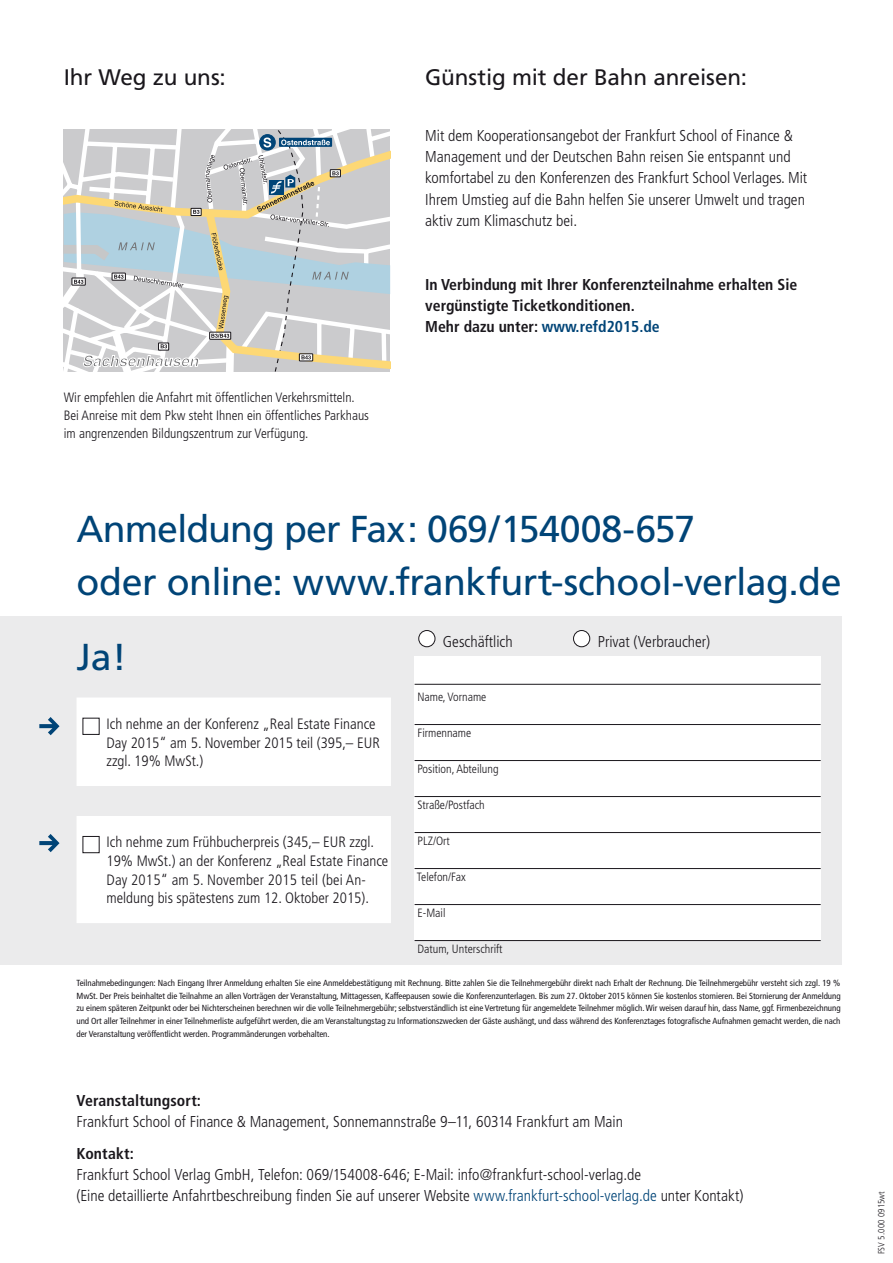
<style>
.page{position:relative;width:893px;height:1263px;background:#fff}
.page>*{position:absolute;margin:0;border:0;box-sizing:border-box;transform-origin:0 0}
.t1{font:37.5px/53.1px "Frutiger LT";letter-spacing:-.015em;color:#047}
.t2{font:22.5px "Frutiger LT";letter-spacing:-.01em;color:#1a171c}
.t3{font:300 condensed 15.75px/21.3px "Frutiger LT";color:#1a171c}
.t4{font:700 condensed 15.75px/21.3px "Frutiger LT";color:#1a171c}
.t5{font:300 condensed 15px/18.8px "Frutiger LT";color:#1a171c}
.t6{font:300 condensed 13.5px/18px "Frutiger LT";color:#1a171c}
.t7{font:300 condensed 12px "Frutiger LT";color:#1a171c}
.t8{font:300 condensed 9px "Frutiger LT";letter-spacing:.03em;color:#1a171c}
.t9{font:condensed 8.85px/12.8px "Frutiger LT";letter-spacing:-.005em;color:#1a171c;text-align:justify}
.s1{color:#047}
</style>
<div class="page">
<div style="left:0;top:617px;width:842px;height:348px;background:#ebebec"></div>
<div style="left:415px;top:656px;width:406px;height:284px;background:#fff"></div>
<hr style="left:415px;top:684px;width:406px;height:1px;background:#1a171c">
<hr style="left:415px;top:724px;width:406px;height:1px;background:#1a171c">
<hr style="left:415px;top:760px;width:406px;height:1px;background:#1a171c">
<hr style="left:415px;top:796px;width:406px;height:1px;background:#1a171c">
<hr style="left:415px;top:832px;width:406px;height:1px;background:#1a171c">
<hr style="left:415px;top:868px;width:406px;height:1px;background:#1a171c">
<hr style="left:415px;top:904px;width:406px;height:1px;background:#1a171c">
<hr style="left:415px;top:940px;width:406px;height:1px;background:#1a171c">
<div style="left:419px;top:630px;width:16px;height:17px;background:#fff;border-radius:50%"></div>
<div style="left:418px;top:630px;width:17px;height:17px;border:1px solid #1a171c;border-radius:50%"></div>
<div style="left:573px;top:630px;width:17px;height:17px;background:#fff;border-radius:50%"></div>
<div style="left:573px;top:630px;width:17px;height:17px;border:1px solid #1a171c;border-radius:50%"></div>
<div style="left:77px;top:698px;width:314px;height:225px;background:#fff"></div>
<div style="left:77px;top:786px;width:314px;height:30px;background:#ebebec"></div>
<div style="left:83px;top:718px;width:16px;height:16px;background:#fff"></div>
<div style="left:83px;top:836px;width:16px;height:17px;background:#fff"></div>
<div style="left:83px;top:836px;width:17px;height:17px;border:1px solid #1a171c"></div>
<svg style="left:64px;top:129px;width:326px;height:242px;background:#ccd0cf"></svg>
<svg style="left:39px;top:717px;width:21px;height:18px"></svg>
<svg style="left:39px;top:834px;width:21px;height:18px"></svg>
<h2 class="t2" style="left:64px;top:64px;width:163px">Ihr Weg zu uns:</h2>
<h3 class="t6" style="left:64px;top:389px;width:307px">Wir empfehlen die Anfahrt mit öffentlichen Verkehrsmitteln.<br>Bei Anreise mit dem Pkw steht Ihnen ein öffentliches Parkhaus im angrenzenden Bildungszentrum zur Verfügung.</h3>
<h2 class="t2" style="left:425px;top:64px;width:323px">Günstig mit der Bahn anreisen:</h2>
<p class="t3" style="left:425px;top:125px;width:384px">Mit dem Kooperationsangebot der Frankfurt School of Finance &amp; Management und der Deutschen Bahn reisen Sie entspannt und komfortabel zu den Konferenzen des Frankfurt School Verlages. Mit Ihrem Umstieg auf die Bahn helfen Sie unserer Umwelt und tragen aktiv zum Klimaschutz bei.</p>
<h3 class="t4" style="left:425px;top:274px;width:374px">In Verbindung mit Ihrer Konferenzteilnahme erhalten Sie vergünstigte Ticketkonditionen.<br>Mehr dazu unter: <span class="s1">www.refd2015.de</span></h3>
<h1 class="t1" style="left:77px;top:503px;width:767px">Anmeldung per Fax: 069/154008-657<br>oder online: www.frankfurt-school-verlag.de</h1>
<h1 class="t1" style="left:77px;top:631px;width:52px">Ja!</h1>
<h3 class="t5" style="left:107px;top:714px;width:275px">Ich nehme an der Konferenz „Real Estate Finance<br>Day 2015“ am 5. November 2015 teil (395,– EUR zzgl. 19% MwSt.)</h3>
<h3 class="t5" style="left:107px;top:833px;width:283px">Ich nehme zum Frühbucherpreis (345,– EUR zzgl.<br>19% MwSt.) an der Konferenz „Real Estate Finance Day 2015“ am 5. November 2015 teil (bei An&shy;meldung bis spätestens zum 12. Oktober 2015).</h3>
<h3 class="t3" style="left:443px;top:631px;width:71px">Geschäftlich</h3>
<h3 class="t3" style="left:598px;top:631px;width:114px">Privat (Verbraucher)</h3>
<h3 class="t7" style="left:417px;top:690px;width:70px">Name, Vorname</h3>
<h3 class="t7" style="left:417px;top:726px;width:55px">Firmenname</h3>
<h3 class="t7" style="left:417px;top:762px;width:83px">Position, Abteilung</h3>
<h3 class="t7" style="left:417px;top:798px;width:69px">Straße/Postfach</h3>
<h3 class="t7" style="left:417px;top:834px;width:34px">PLZ/Ort</h3>
<h3 class="t7" style="left:417px;top:870px;width:50px">Telefon/Fax</h3>
<h3 class="t7" style="left:417px;top:906px;width:29px">E-Mail</h3>
<h3 class="t7" style="left:417px;top:942px;width:87px">Datum, Unterschrift</h3>
<p class="t9" style="left:77px;top:976px;width:766px">Teilnahmebedingungen: Nach Eingang Ihrer Anmeldung erhalten Sie eine Anmeldebestätigung mit Rechnung. Bitte zahlen Sie die Teilnehmergebühr direkt nach Erhalt der Rechnung. Die Teilnehmergebühr versteht sich zzgl. 19 % MwSt. Der Preis beinhaltet die Teilnahme an allen Vorträgen der Veranstaltung, Mittagessen, Kaffeepausen sowie die Konferenzunterlagen. Bis zum 27. Oktober 2015 können Sie kostenlos stornieren. Bei Stornierung der Anmeldung zu einem späteren Zeitpunkt oder bei Nichterscheinen berechnen wir die volle Teilnehmergebühr; selbstverständlich ist eine Vertretung für angemeldete Teilnehmer möglich. Wir weisen darauf hin, dass Name, ggf. Firmenbezeichnung und Ort aller Teilnehmer in einer Teilnehmerliste aufgeführt werden, die am Veranstaltungstag zu Informationszwecken der Gäste aushängt, und dass während des Konferenztages fotografische Aufnahmen gemacht werden, die nach der Veranstaltung veröffentlicht werden. Programmänderungen vorbehalten.</p>
<h3 class="t4" style="left:77px;top:1089px;width:126px">Veranstaltungsort:</h3>
<h3 class="t3" style="left:77px;top:1111px;width:548px">Frankfurt School of Finance &amp; Management, Sonnemannstraße 9–11, 60314 Frankfurt am Main</h3>
<h3 class="t4" style="left:77px;top:1143px;width:59px">Kontakt:</h3>
<h3 class="t3" style="left:77px;top:1164px;width:668px">Frankfurt School Verlag GmbH, Telefon: 069/154008-646; E-Mail: info@frankfurt-school-verlag.de<br>(Eine detaillierte Anfahrtbeschreibung finden Sie auf unserer Website <span class="s1">www.frankfurt-school-verlag.de</span> unter Kontakt)</h3>
<p class="t8" style="left:876px;top:1254px;width:65px;rotate:-90deg">FSV 5.000 0915wt</p>
</div>
